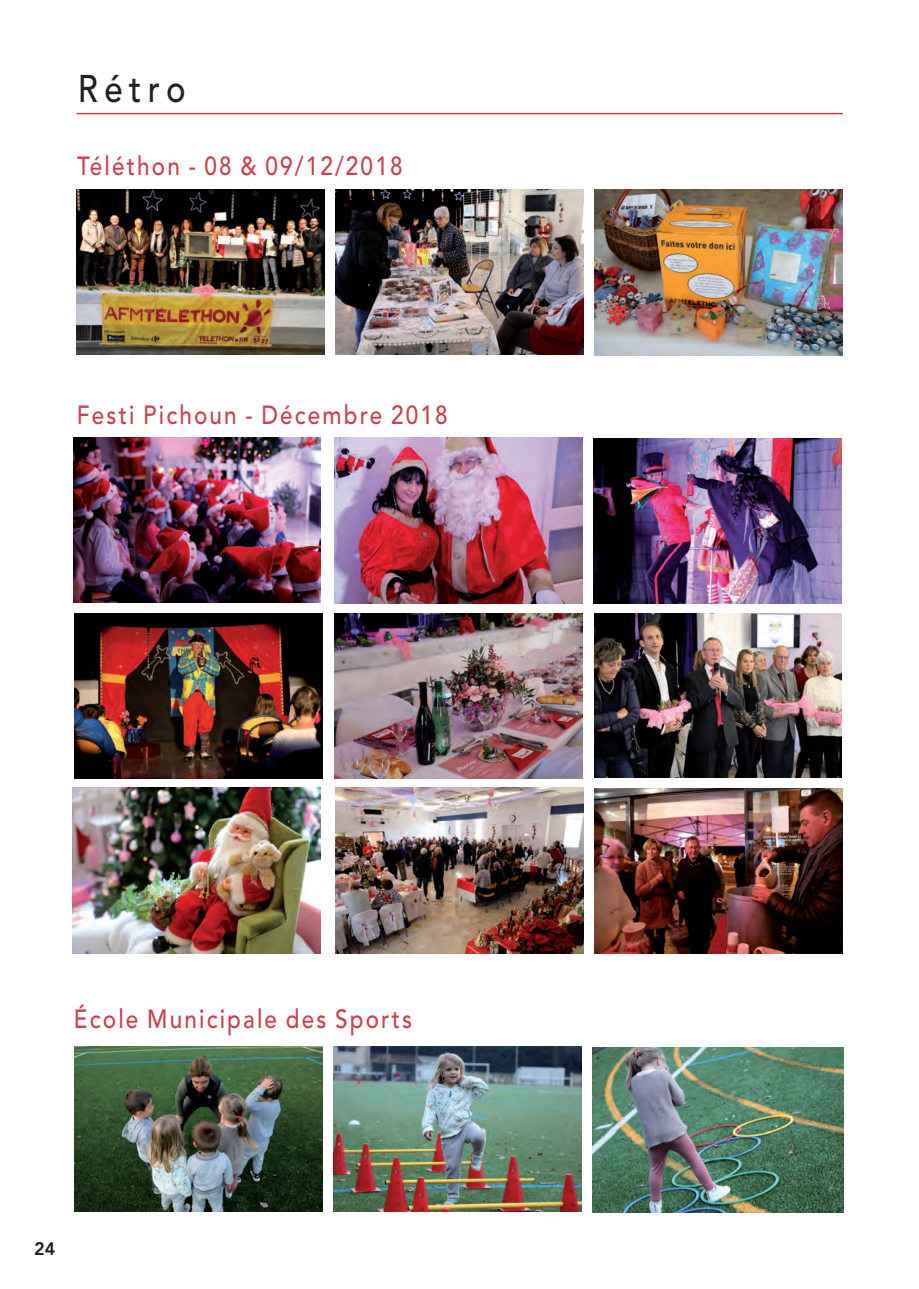
<style>
.page{position:relative;width:919px;height:1289px;background:#fff}
.page>*{position:absolute;margin:0;border:0;box-sizing:border-box;transform-origin:0 0}
.t1{font:500 38.25px "Avenir LT Std";color:#231f20;scale:.86 1}
.t2{font:500 26.1px "Avenir LT Std";letter-spacing:.095em;color:#cd414d;scale:.86 1}
.t3{font:800 18px "Avenir LT Std";color:#231f20}
</style>
<div class="page">
<hr style="left:77px;top:113px;width:765px;height:1px;background:#cd414d">
<img style="left:336px;top:189px;width:247px;height:165px">
<img style="left:77px;top:189px;width:247px;height:165px">
<img style="left:595px;top:190px;width:247px;height:165px">
<img style="left:333px;top:1046px;width:248px;height:165px">
<img style="left:74px;top:1046px;width:248px;height:165px">
<img style="left:592px;top:1047px;width:251px;height:165px">
<img style="left:334px;top:438px;width:248px;height:165px">
<img style="left:73px;top:438px;width:248px;height:165px">
<img style="left:593px;top:438px;width:248px;height:165px">
<img style="left:334px;top:613px;width:248px;height:165px">
<img style="left:74px;top:613px;width:248px;height:165px">
<img style="left:594px;top:614px;width:247px;height:163px">
<img style="left:335px;top:788px;width:248px;height:165px">
<img style="left:72px;top:788px;width:249px;height:165px">
<img style="left:594px;top:788px;width:248px;height:165px">
<h1 class="t1" style="left:78px;top:66px;width:127px">Rétro</h1>
<p class="t2" style="left:77px;top:151px;width:379px">Téléthon - 08 &amp; 09/12/2018</p>
<p class="t2" style="left:77px;top:400px;width:433px">Festi Pichoun - Décembre 2018</p>
<p class="t2" style="left:74px;top:1003px;width:395px">École Municipale des Sports</p>
<p class="t3" style="left:34px;top:1237px;width:23px">24</p>
</div>
